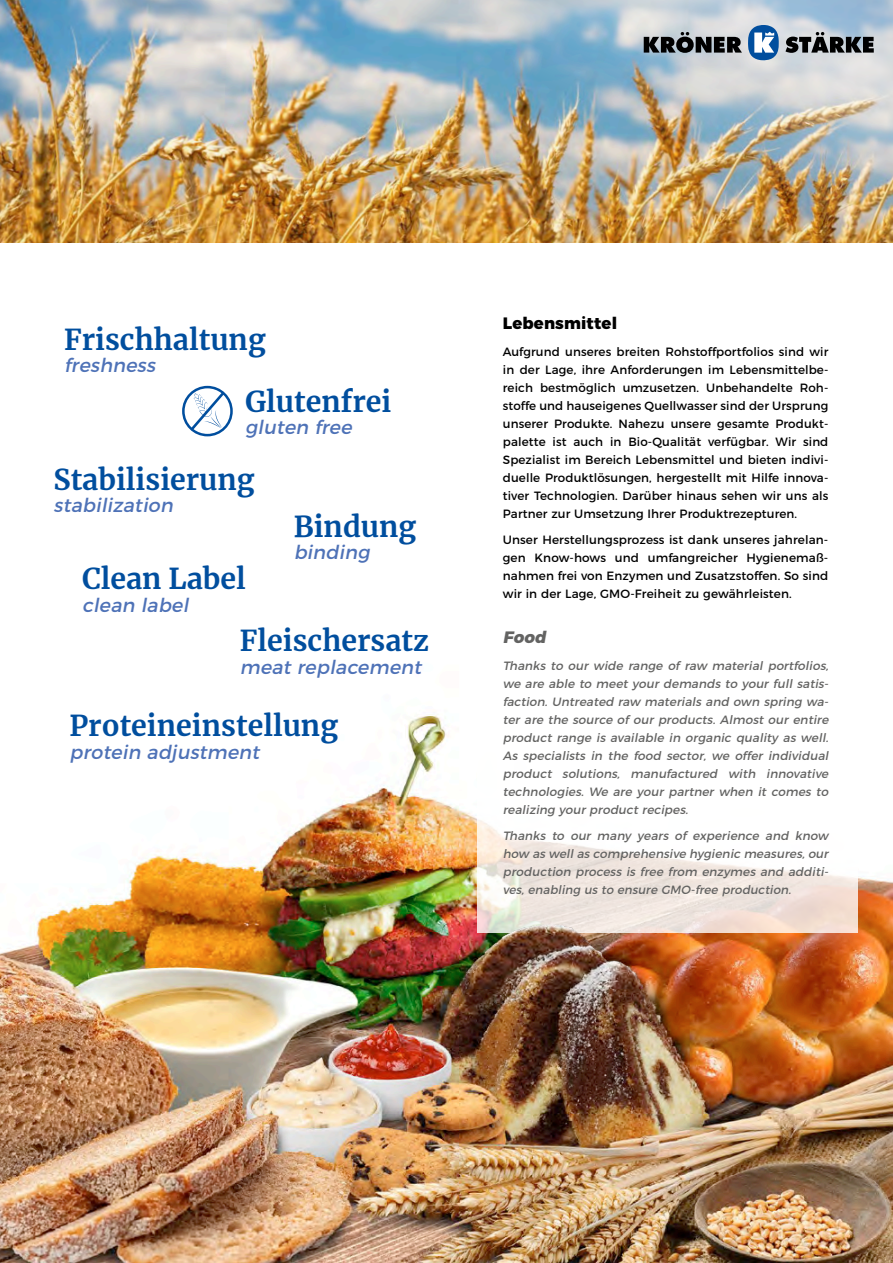
<style>
.page{position:relative;width:893px;height:1263px;background:#fff}
.page>*{position:absolute;margin:0;border:0;box-sizing:border-box;transform-origin:0 0}
.t1{font:700 28.5px "Merriweather";color:#004e9e}
.t2{font:italic 19.2px "Montserrat";color:#4e72b7}
.t3{font:800 16.5px "Montserrat";letter-spacing:.01em;color:#000}
.t4{font:italic 800 16.5px "Montserrat";color:#636362}
.t5{font:12px/18px "Montserrat";letter-spacing:.01em;color:#000;text-align:justify}
.t6{font:italic 12px/18px "Montserrat";letter-spacing:.005em;color:#636362;text-align:justify}
</style>
<div class="page">
<img style="left:0;top:714px;width:893px;height:549px">
<svg style="left:182px;top:386px;width:51px;height:50px"></svg>
<img style="left:0;top:0;width:893px;height:242px">
<svg style="left:644px;top:32px;width:98px;height:21px;background:#5c5f62"></svg>
<svg style="left:785px;top:32px;width:89px;height:21px;background:#606468"></svg>
<svg style="left:748px;top:25px;width:31px;height:35px"></svg>
<svg style="left:477px;top:739px;width:381px;height:194px"></svg>
<img style="left:467px;top:917px;width:177px;height:71px">
<p class="t1" style="left:64px;top:320px;width:203px">Frischhaltung</p>
<p class="t2" style="left:64px;top:350px;width:97px">freshness</p>
<p class="t1" style="left:245px;top:381px;width:148px">Glutenfrei</p>
<p class="t2" style="left:245px;top:412px;width:113px">gluten free</p>
<p class="t1" style="left:54px;top:460px;width:203px">Stabilisierung</p>
<p class="t2" style="left:54px;top:490px;width:126px">stabilization</p>
<p class="t1" style="left:82px;top:559px;width:165px">Clean Label</p>
<p class="t2" style="left:82px;top:590px;width:113px">clean label</p>
<p class="t1" style="left:294px;top:506px;width:124px">Bindung</p>
<p class="t2" style="left:294px;top:537px;width:82px">binding</p>
<p class="t1" style="left:240px;top:621px;width:191px">Fleischersatz</p>
<p class="t2" style="left:240px;top:652px;width:188px">meat replacement</p>
<p class="t1" style="left:69px;top:706px;width:270px">Proteineinstellung</p>
<p class="t2" style="left:69px;top:736px;width:196px">protein adjustment</p>
<p class="t3" style="left:503px;top:309px;width:116px">Lebensmittel</p>
<p class="t5" style="left:503px;top:341px;width:327px">Aufgrund unseres breiten Rohstoffportfolios sind wir in der Lage, ihre Anforderungen im Lebensmittelbe&shy;reich bestmöglich umzusetzen. Unbehandelte Roh&shy;stoffe und hauseigenes Quellwasser sind der Ursprung unserer Produkte. Nahezu unsere gesamte Produkt&shy;palette ist auch in Bio-Qualität verfügbar. Wir sind Spezialist im Bereich Lebensmittel und bieten indivi&shy;duelle Produktlösungen, hergestellt mit Hilfe innova&shy;tiver Technologien. Darüber hinaus sehen wir uns als Partner zur Umsetzung Ihrer Produktrezepturen.</p>
<p class="t5" style="left:503px;top:530px;width:327px">Unser Herstellungsprozess ist dank unseres jahrelan&shy;gen Know-hows und umfangreicher Hygienemaß&shy;nahmen frei von Enzymen und Zusatzstoffen. So sind wir in der Lage, GMO-Freiheit zu gewährleisten.</p>
<p class="t4" style="left:503px;top:623px;width:49px">Food</p>
<p class="t6" style="left:503px;top:655px;width:330px">Thanks to our wide range of raw material portfolios, we are able to meet your demands to your full satis&shy;faction. Untreated raw materials and own spring wa&shy;ter are the source of our products. Almost our entire product range is available in organic quality as well.<br>As specialists in the food sector, we offer individual product solutions, manufactured with innovative technologies. We are your partner when it comes to realizing your product recipes.</p>
<p class="t6" style="left:503px;top:826px;width:330px">Thanks to our many years of experience and know how as wellas comprehensive hygienic measures,our production process is free from enzymes and additi&shy;ves, enabling us to ensure GMO-free production.</p>
</div>
